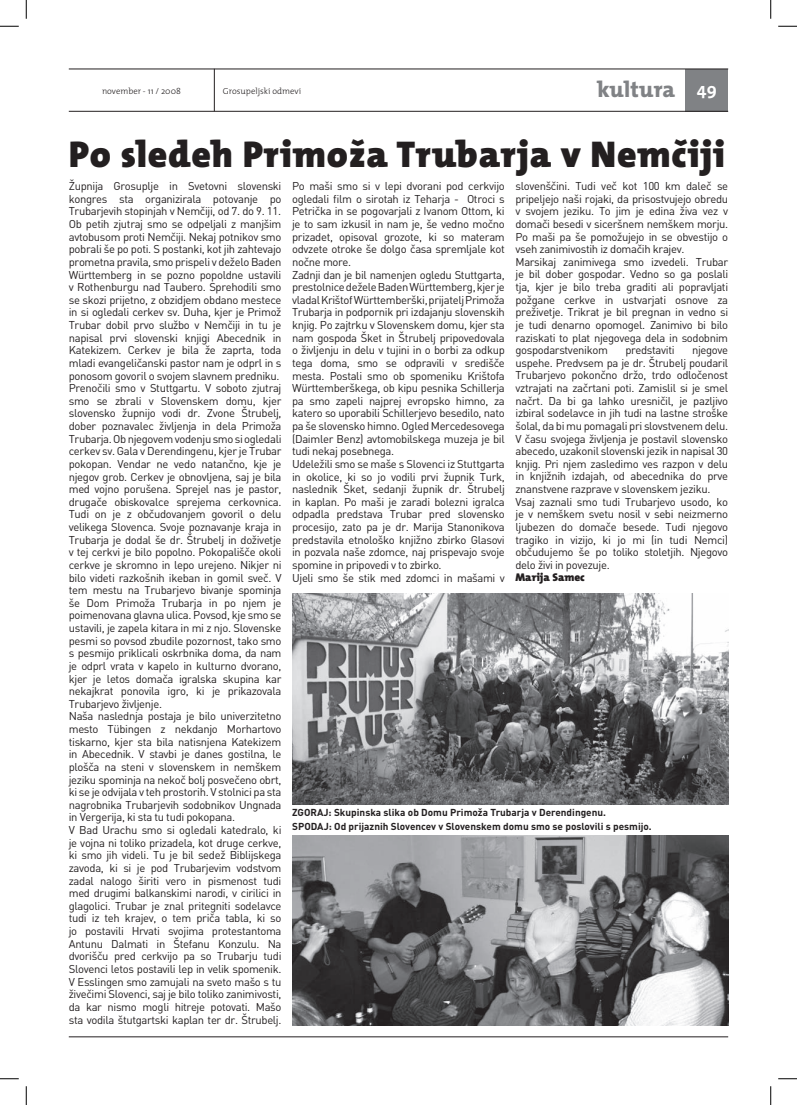
<style>
.page{position:relative;width:797px;height:1105px;background:#fff}
.page>*{position:absolute;margin:0;border:0;box-sizing:border-box;transform-origin:0 0}
.t1{font:37.5px "Mixheavy";letter-spacing:.02em;color:#231f20}
.t2{font:22.5px "Mixextrabold";letter-spacing:.01em;color:#808285}
.t3{font:11.25px/12.6px "DIN Regular EU";letter-spacing:-.03em;color:#231f20}
.t4{font:11.25px "Mixheavy";color:#231f20}
.t5{font:10px/13.5px "DIN Bold EU";color:#231f20}
.t6{font:8.75px "Mixlight";color:#231f20}
.s1{font-family:"Mixbold";font-size:17.5px;color:#fff}
</style>
<div class="page">
<hr style="left:69px;top:1037px;width:659px;height:1px;background:#231f20">
<div style="left:685px;top:69px;width:43px;height:42px;background:#808285"></div>
<hr style="left:69px;top:111px;width:659px;height:1px;background:#231f20">
<hr style="left:214px;top:69px;width:1px;height:42px;background:#231f20">
<hr style="left:69px;top:69px;width:659px;height:1px;background:#231f20">
<img style="left:292px;top:593px;width:436px;height:211px">
<img style="left:292px;top:836px;width:436px;height:189px">
<svg style="left:0;top:25px;width:19px;height:2px"></svg>
<svg style="left:778px;top:25px;width:19px;height:2px"></svg>
<svg style="left:0;top:1078px;width:19px;height:1px"></svg>
<svg style="left:778px;top:1078px;width:19px;height:1px"></svg>
<svg style="left:25px;top:0;width:2px;height:19px"></svg>
<svg style="left:25px;top:1086px;width:2px;height:19px"></svg>
<svg style="left:770px;top:0;width:1px;height:19px"></svg>
<svg style="left:770px;top:1086px;width:1px;height:19px"></svg>
<p class="t6" style="left:102px;top:84px;width:80px">november - 11 / 2008</p>
<p class="t6" style="left:223px;top:84px;width:80px">Grosupeljski odmevi</p>
<h2 class="t2" style="left:597px;top:70px;width:121px">kultura <span class="s1">49</span></h2>
<h1 class="t1" style="left:69px;top:123px;width:657px">Po sledeh Primoža Trubarja v Nemčiji</h1>
<p class="t3" style="left:69px;top:180px;width:214px">Župnija Grosuplje in Svetovni slovenski kongres sta organizirala potovanje po Trubarjevih stopinjah v Nemčiji, od 7. do 9. 11.<br>Ob petih zjutraj smo se odpeljali z manjšim avtobusom proti Nemčiji. Nekaj potnikov smo pobrali še po poti. S postanki, kot jih zahtevajo prometna pravila, smo prispeli v deželo Baden Württemberg in se pozno popoldne ustavili v Rothenburgu nad Taubero. Sprehodili smo se skozi prijetno, z obzidjem obdano mestece in si ogledali cerkev sv. Duha, kjer je Primož Trubar dobil prvo službo v Nemčiji in tu je napisal prvi slovenski knjigi Abecednik in Katekizem. Cerkev je bila že zaprta, toda mladi evangeličanski pastor nam je odprl in s ponosom govoril o svojem slavnem predniku.<br>Prenočili smo v Stuttgartu. V soboto zjutraj smo se zbrali v Slovenskem domu, kjer slovensko župnijo vodi dr. Zvone Štrubelj, dober poznavalec življenja in dela Primoža Trubarja. Ob njegovem vodenju smo si ogledali cerkev sv. Gala v Derendingenu, kjer je Trubar pokopan. Vendar ne vedo natančno, kje je njegov grob. Cerkev je obnovljena, saj je bila med vojno porušena. Sprejel nas je pastor, drugače obiskovalce sprejema cerkovnica.<br>Tudi on je z občudovanjem govoril o delu velikega Slovenca. Svoje poznavanje kraja in Trubarja je dodal še dr. Štrubelj in doživetje v tej cerkvi je bilo popolno. Pokopališče okoli cerkve je skromno in lepo urejeno. Nikjer ni bilo videti razkošnih ikeban in gomil sveč. V tem mestu na Trubarjevo bivanje spominja še Dom Primoža Trubarja in po njem je poimenovana glavna ulica. Povsod, kje smo se ustavili, je zapela kitara in mi z njo. Slovenske pesmi so povsod zbudile pozornost, tako smo s pesmijo priklicali oskrbnika doma, da nam je odprl vrata v kapelo in kulturno dvorano, kjer je letos domača igralska skupina kar nekajkrat ponovila igro, ki je prikazovala Trubarjevo življenje.<br>Naša naslednja postaja je bilo univerzitetno mesto Tübingen z nekdanjo Morhartovo tiskarno, kjer sta bila natisnjena Katekizem in Abecednik. V stavbi je danes gostilna, le plošča na steni v slovenskem in nemškem jeziku spominja na nekoč bolj posvečeno obrt, ki se je odvijala v teh prostorih. V stolnici pa sta nagrobnika Trubarjevih sodobnikov Ungnada in Vergerija, ki sta tu tudi pokopana.<br>V Bad Urachu smo si ogledali katedralo, ki je vojna ni toliko prizadela, kot druge cerkve, ki smo jih videli. Tu je bil sedež Biblijskega zavoda, ki si je pod Trubarjevim vodstvom zadal nalogo širiti vero in pismenost tudi med drugimi balkanskimi narodi, v cirilici in glagolici. Trubar je znal pritegniti sodelavce tudi iz teh krajev, o tem priča tabla, ki so jo postavili Hrvati svojima protestantoma Antunu Dalmati in Štefanu Konzulu. Na dvorišču pred cerkvijo pa so Trubarju tudi Slovenci letos postavili lep in velik spomenik.<br>V Esslingen smo zamujali na sveto mašo s tu živečimi Slovenci, saj je bilo toliko zanimivosti, da kar nismo mogli hitreje potovati. Mašo sta vodila štutgartski kaplan ter dr. Štrubelj.</p>
<p class="t3" style="left:292px;top:180px;width:214px">Po maši smo si v lepi dvorani pod cerkvijo ogledali film o sirotah iz Teharja - Otroci s Petrička in se pogovarjali z Ivanom Ottom, ki je to sam izkusil in nam je, še vedno močno prizadet, opisoval grozote, ki so materam odvzete otroke še dolgo časa spremljale kot nočne more.<br>Zadnji dan je bil namenjen ogledu Stuttgarta, prestolnice dežele Baden Württemberg, kjer je vladal Krištof Württemberški, prijatelj Primoža Trubarja in podpornik pri izdajanju slovenskih knjig. Po zajtrku v Slovenskem domu, kjer sta nam gospoda Šket in Štrubelj pripovedovala o življenju in delu v tujini in o borbi za odkup tega doma, smo se odpravili v središče mesta. Postali smo ob spomeniku Krištofa Württemberškega, ob kipu pesnika Schillerja pa smo zapeli najprej evropsko himno, za katero so uporabili Schillerjevo besedilo, nato pa še slovensko himno. Ogled Mercedesovega (Daimler Benz) avtomobilskega muzeja je bil tudi nekaj posebnega.<br>Udeležili smo se maše s Slovenci iz Stuttgarta in okolice, ki so jo vodili prvi župnik Turk, naslednik Šket, sedanji župnik dr. Štrubelj in kaplan. Po maši je zaradi bolezni igralca odpadla predstava Trubar pred slovensko procesijo, zato pa je dr. Marija Stanonikova predstavila etnološko knjižno zbirko Glasovi in pozvala naše zdomce, naj prispevajo svoje spomine in pripovedi v to zbirko.<br>Ujeli smo še stik med zdomci in mašami v</p>
<p class="t3" style="left:515px;top:179px;width:214px">slovenščini. Tudi več kot 100 km daleč se pripeljejo naši rojaki, da prisostvujejo obredu v svojem jeziku. To jim je edina živa vez v domači besedi v siceršnem nemškem morju.<br>Po maši pa še pomožujejo in se obvestijo o vseh zanimivostih iz domačih krajev.<br>Marsikaj zanimivega smo izvedeli. Trubar je bil dober gospodar. Vedno so ga poslali tja, kjer je bilo treba graditi ali popravljati požgane cerkve in ustvarjati osnove za preživetje. Trikrat je bil pregnan in vedno si je tudi denarno opomogel. Zanimivo bi bilo raziskati to plat njegovega dela in sodobnim gospodarstvenikom</p>
<p class="t3" style="left:515px;top:344px;width:214px;text-indent:176px">njegove uspehe. Predvsem pa je dr. Štrubelj poudaril Trubarjevo pokončno držo, trdo odločenost vztrajati na začrtani poti. Zamislil si je smel načrt. Da bi ga lahko uresničil, je pazljivo izbiral sodelavce in jih tudi na lastne stroške šolal, da bi mu pomagali pri slovstvenem delu.<br>V času svojega življenja je postavil slovensko abecedo, uzakonil slovenski jezik in napisal 30 knjig. Pri njem zasledimo ves razpon v delu in knjižnih izdajah, od abecednika do prve znanstvene razprave v slovenskem jeziku.<br>Vsaj zaznali smo tudi Trubarjevo usodo, ko je v nemškem svetu nosil v sebi neizmerno ljubezen do domače besede. Tudi njegovo tragiko in vizijo, ki jo mi (in tudi Nemci) občudujemo še po toliko stoletjih. Njegovo delo živi in povezuje.</p>
<p class="t4" style="left:515px;top:568px;width:71px">Marija Samec</p>
<p class="t3" style="left:625px;top:344px;width:51px">predstaviti</p>
<p class="t5" style="left:292px;top:805px;width:361px">ZGORAJ: Skupinska slika ob Domu Primoža Trubarja v Derendingenu.<br>SPODAJ: Od prijaznih Slovencev v Slovenskem domu smo se poslovili s pesmijo.</p>
</div>
